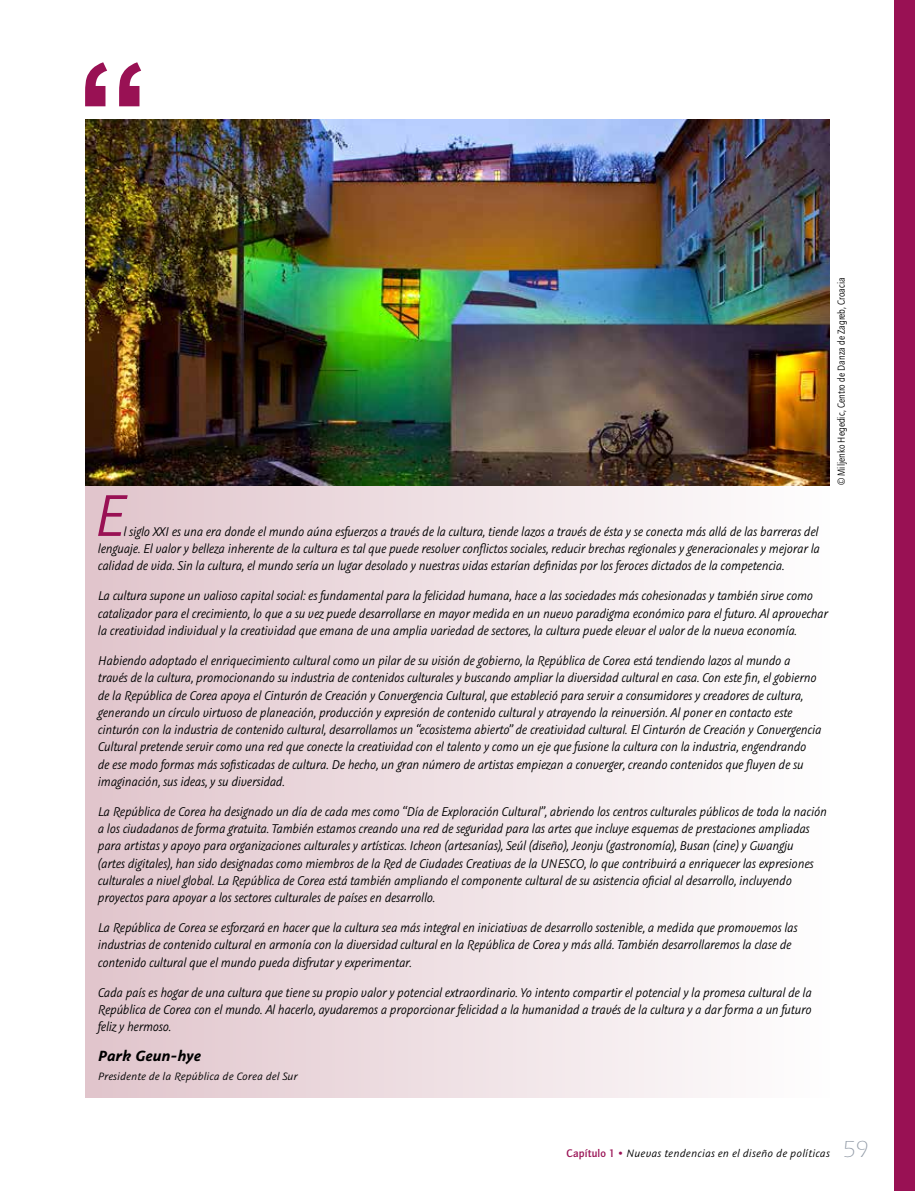
<style>
.page{position:relative;width:915px;height:1191px;background:#fff}
.page>*{position:absolute;margin:0;border:0;box-sizing:border-box;transform-origin:0 0}
.t1{font:italic 66px "Graublau Sans";color:#991154;scale:.93 1}
.t2{font:italic 700 16.5px "Graublau Sans";color:#000}
.t3{font:italic 14.25px/17.2px "Graublau Sans";letter-spacing:-.02em;color:#000;scale:.93 1}
.t4{font:italic 12px "Graublau Sans";letter-spacing:.005em;color:#000}
.t5{font:10.5px "Quay Sans ITC Std";color:#000;scale:.9 1}
.s1{font-family:"Quay Sans ITC Std";font-weight:500;font-style:normal;font-size:11.25px;color:#991154}
.s2{font-family:"ITC Eras Std";font-weight:300;font-style:normal;font-size:24px;color:#929ba7}
</style>
<div class="page">
<div style="left:893px;top:0;width:21px;height:1191px;background:#991154"></div>
<div style="left:85px;top:119px;width:744px;height:978px;background:linear-gradient(to right,#e0c4cb,#fefdfd)"></div>
<img style="left:85px;top:119px;width:744px;height:366px">
<svg style="left:85px;top:62px;width:56px;height:44px"></svg>
<h1 class="t1" style="left:94px;top:474px;width:35px">E</h1>
<p class="t3" style="left:98px;top:522px;width:777px;text-align:justify;text-indent:25px">l siglo XXI es una era donde el mundo aúna esfuerzos a través de la cultura, tiende lazos a través de ésta y se conecta más allá de las barreras del lenguaje. El valor y belleza inherente de la cultura es tal que puede resolver conflictos sociales, reducir brechas regionales y generacionales y mejorar la calidad de vida. Sin la cultura, el mundo sería un lugar desolado y nuestras vidas estarían definidas por los feroces dictados de la competencia.</p>
<p class="t3" style="left:98px;top:587px;width:786px">La cultura supone un valioso capital social: es fundamental para la felicidad humana, hace a las sociedades más cohesionadas y también sirve como catalizador para el crecimiento, lo que a su vez puede desarrollarse en mayor medida en un nuevo paradigma económico para el futuro. Al aprovechar la creatividad individual y la creatividad que emana de una amplia variedad de sectores, la cultura puede elevar el valor de la nueva economía.</p>
<p class="t3" style="left:98px;top:651px;width:779px">Habiendo adoptado el enriquecimiento cultural como un pilar de su visión de gobierno, la República de Corea está tendiendo lazos al mundo a través de la cultura, promocionando su industria de contenidos culturales y buscando ampliar la diversidad cultural en casa. Con este fin, el gobierno de la República de Corea apoya el Cinturón de Creación y Convergencia Cultural, que estableció para servir a consumidores y creadores de cultura, generando un círculo virtuoso de planeación, producción y expresión de contenido cultural y atrayendo la reinversión. Al poner en contacto este cinturón con la industria de contenido cultural, desarrollamos un “ecosistema abierto” de creatividad cultural. El Cinturón de Creación y Convergencia Cultural pretende servir como una red que conecte la creatividad con el talento y como un eje que fusione la cultura con la industria, engendrando de ese modo formas más sofisticadas de cultura. De hecho, un gran número de artistas empiezan a converger, creando contenidos que fluyen de su imaginación, sus ideas, y su diversidad.</p>
<p class="t3" style="left:98px;top:802px;width:785px">La República de Corea ha designado un día de cada mes como “Día de Exploración Cultural”, abriendo los centros culturales públicos de toda la nación a los ciudadanos de forma gratuita. También estamos creando una red de seguridad para las artes que incluye esquemas de prestaciones ampliadas para artistas y apoyo para organizaciones culturales y artísticas. Icheon (artesanías), Seúl (diseño), Jeonju (gastronomía), Busan (cine) y Gwangju<br>(artes digitales), han sido designadas como miembros de la Red de Ciudades Creativas de la UNESCO, lo que contribuirá a enriquecer las expresiones culturales a nivel global. La República de Corea está también ampliando el componente cultural de su asistencia oficial al desarrollo, incluyendo proyectos para apoyar a los sectores culturales de países en desarrollo.</p>
<p class="t3" style="left:98px;top:919px;width:753px">La República de Corea se esforzará en hacer que la cultura sea más integral en iniciativas de desarrollo sostenible, a medida que promovemos las industrias de contenido cultural en armonía con la diversidad cultural en la República de Corea y más allá. También desarrollaremos la clase de contenido cultural que el mundo pueda disfrutar y experimentar.</p>
<p class="t3" style="left:98px;top:983px;width:769px;text-align:justify">Cada país es hogar de una cultura que tiene su propio valor y potencial extraordinario. Yo intento compartir el potencial y la promesa cultural de la República de Corea con el mundo. Al hacerlo, ayudaremos a proporcionar felicidad a la humanidad a través de la cultura y a dar forma a un futuro feliz y hermoso.</p>
<p class="t2" style="left:98px;top:1044px;width:105px">Park Geun-hye</p>
<p class="t4" style="left:98px;top:1069px;width:201px">Presidente de la República de Corea del Sur</p>
<p class="t5" style="left:834px;top:485px;width:232px;rotate:-90deg">© Miljenko Hegedic, Centro de Danza de Zagreb, Croacia</p>
<p class="t4" style="left:566px;top:1145px;width:304px"><span class="s1">Capítulo 1 •</span> Nuevas tendencias en el diseño de políticas <span class="s2">59</span></p>
</div>
